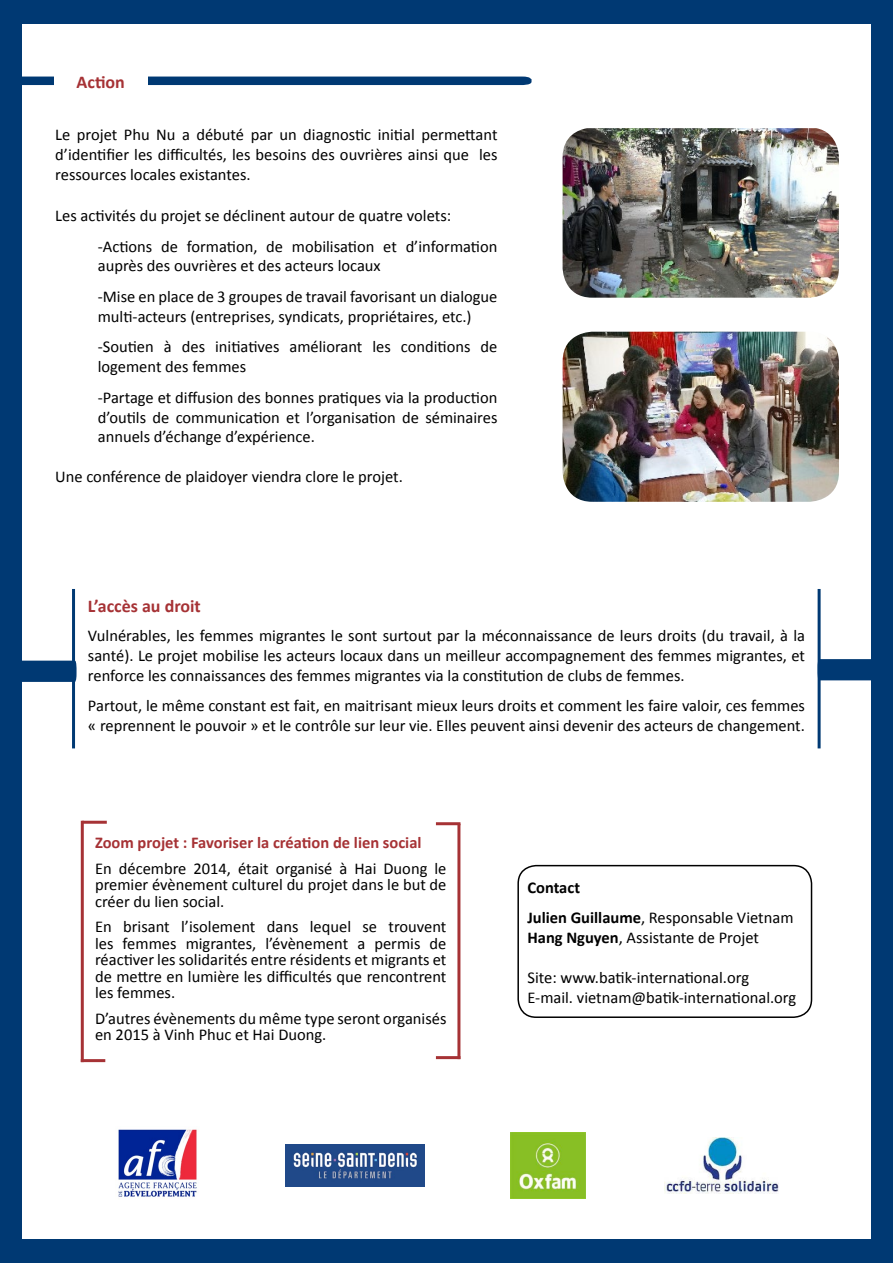
<style>
.page{position:relative;width:893px;height:1263px;background:#003973}
.page>*{position:absolute;margin:0;border:0;box-sizing:border-box;transform-origin:0 0}
.t1{font:700 18px "Calibri";color:#a63235}
.t2{font:16.5px/19.8px "Calibri";color:#000}
.t3{font:700 16.5px "Calibri";color:#a63235}
.t4{font:700 16.5px/30.6px "Calibri";color:#000}
.s1{font-weight:400}
.s2{font-weight:700}
</style>
<div class="page">
<div style="left:22px;top:24px;width:849px;height:1215px;background:#fff"></div>
<div style="left:517px;top:865px;width:295px;height:153px;border:2px solid #000;border-radius:18px"></div>
<hr style="left:436px;top:822px;width:24px;height:3px;background:#a63235">
<hr style="left:436px;top:1056px;width:24px;height:3px;background:#a63235">
<hr style="left:82px;top:821px;width:25px;height:3px;background:#a63235">
<hr style="left:81px;top:1059px;width:24px;height:3px;background:#a63235">
<hr style="left:81px;top:821px;width:3px;height:241px;background:#a63235">
<img style="left:118px;top:1129px;width:79px;height:68px">
<img style="left:563px;top:128px;width:276px;height:170px">
<img style="left:563px;top:332px;width:276px;height:170px">
<img style="left:285px;top:1144px;width:140px;height:43px">
<img style="left:510px;top:1133px;width:76px;height:65px">
<img style="left:665px;top:1137px;width:114px;height:57px">
<hr style="left:457px;top:824px;width:3px;height:235px;background:#a63235">
<svg style="left:0;top:76px;width:532px;height:10px;background:#255587"></svg>
<div style="left:54px;top:66px;width:94px;height:30px;background:#fff"></div>
<svg style="left:0;top:660px;width:77px;height:23px;background:#0f457b"></svg>
<hr style="left:818px;top:589px;width:3px;height:159px;background:#003973">
<hr style="left:72px;top:589px;width:3px;height:159px;background:#003973">
<svg style="left:817px;top:658px;width:76px;height:23px;background:#0e447a"></svg>
<p class="t1" style="left:77px;top:69px;width:50px">Action</p>
<p class="t2" style="left:55px;top:124px;width:444px;text-align:justify">Le projet Phu Nu a débuté par un diagnostic initial permettant d’identifier les difficultés, les besoins des ouvrières ainsi que les ressources locales existantes.</p>
<p class="t2" style="left:98px;top:200px;width:401px;line-height:30.6px;text-indent:-43px">Les activités du projet se déclinent autour de quatre volets: -Actions de formation, de mobilisation et d’information</p>
<p class="t2" style="left:98px;top:250px;width:401px;line-height:30.6px">auprès des ouvrières et des acteurs locaux<br>-Mise en place de 3 groupes de travail favorisant un dialogue</p>
<p class="t2" style="left:98px;top:301px;width:401px;line-height:30.6px">multi-acteurs (entreprises, syndicats, propriétaires, etc.) -Soutien à des initiatives améliorant les conditions de</p>
<p class="t2" style="left:98px;top:351px;width:401px;line-height:30.6px">logement des femmes<br>-Partage et diffusion des bonnes pratiques via la production</p>
<p class="t2" style="left:98px;top:407px;width:401px">d’outils de communication et l’organisation de séminaires annuels d’échange d’expérience.</p>
<p class="t2" style="left:55px;top:466px;width:349px">Une conférence de plaidoyer viendra clore le projet.</p>
<p class="t1" style="left:88px;top:594px;width:114px">L’accès au droit</p>
<p class="t2" style="left:88px;top:625px;width:718px;text-align:justify">Vulnérables, les femmes migrantes le sont surtout par la méconnaissance de leurs droits (du travail, à la santé). Le projet mobilise les acteurs locaux dans un meilleur accompagnement des femmes migrantes, et renforce les connaissances des femmes migrantes via la constitution de clubs de femmes.</p>
<p class="t2" style="left:88px;top:695px;width:719px">Partout, le même constant est fait, en maitrisant mieux leurs droits et comment les faire valoir, ces femmes « reprennent le pouvoir » et le contrôle sur leur vie. Elles peuvent ainsi devenir des acteurs de changement.</p>
<p class="t3" style="left:95px;top:831px;width:328px">Zoom projet : Favoriser la création de lien social</p>
<p class="t2" style="left:95px;top:859px;width:353px;line-height:16.5px;text-align:justify">En décembre 2014, était organisé à Hai Duong le premier évènement culturel du projet dans le but de créer du lien social.</p>
<p class="t2" style="left:95px;top:918px;width:353px;line-height:16.5px;text-align:justify">En brisant l’isolement dans lequel se trouvent les femmes migrantes, l’évènement a permis de réactiver les solidarités entre résidents et migrants et de mettre en lumière les difficultés que rencontrent les femmes.</p>
<p class="t2" style="left:95px;top:1009px;width:353px;line-height:16.5px">D’autres évènements du même type seront organisés en 2015 à Vinh Phuc et Hai Duong.</p>
<p class="t4" style="left:527px;top:871px;width:268px">Contact<br>Julien Guillaume<span class="s1">, Responsable Vietnam</span></p>
<p class="t2" style="left:527px;top:927px;width:233px"><span class="s2">Hang Nguyen</span>, Assistante de Projet</p>
<p class="t2" style="left:527px;top:967px;width:270px">Site: www.batik-international.org<br>E-mail. vietnam@batik-international.org</p>
</div>
